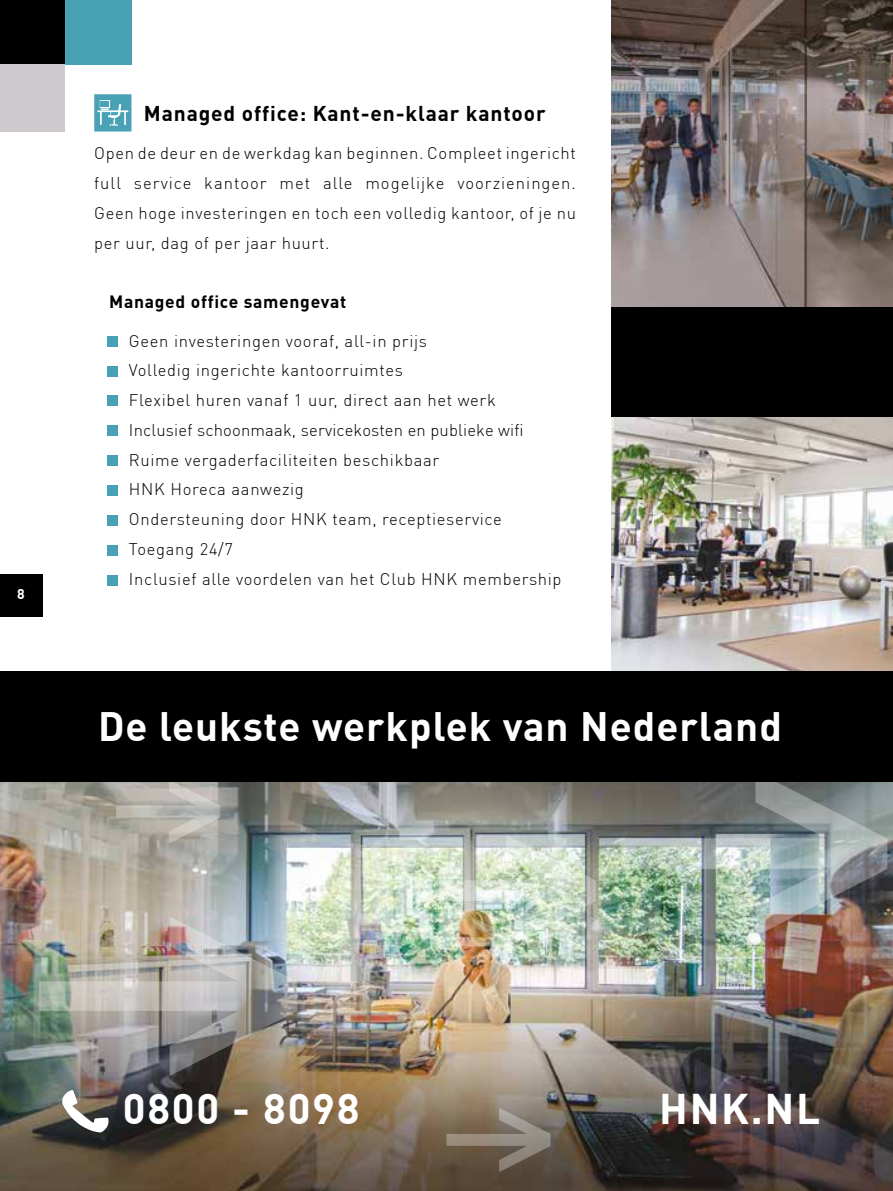
<style>
.page{position:relative;width:893px;height:1191px;background:#fff}
.page>*{position:absolute;margin:0;border:0;box-sizing:border-box;transform-origin:0 0}
.t1{font:700 42px "DIN Pro";letter-spacing:.04em;color:#fff}
.t2{font:700 40.25px "DIN Pro";letter-spacing:.025em;color:#fff}
.t3{font:700 21px "DIN Pro";letter-spacing:.04em;color:#000}
.t4{font:700 17.5px "DIN Pro";letter-spacing:.04em;color:#000}
.t5{font:300 16.62px/29.8px "DIN Pro";letter-spacing:.04em;color:#000;text-align:justify}
.t6{font:700 14px "DIN Pro";color:#fff}
</style>
<div class="page">
<img style="left:0;top:781px;width:893px;height:410px">
<img style="left:612px;top:0;width:281px;height:308px">
<img style="left:612px;top:417px;width:281px;height:254px">
<img style="left:39px;top:916px;width:258px;height:160px">
<svg style="left:116px;top:781px;width:104px;height:62px;background:#b3b1aa"></svg>
<img style="left:415px;top:834px;width:181px;height:132px">
<svg style="left:446px;top:1107px;width:105px;height:65px;background:#7c6f60"></svg>
<img style="left:621px;top:781px;width:266px;height:155px">
<div style="left:0;top:574px;width:42px;height:42px;background:#000"></div>
<div style="left:0;top:671px;width:893px;height:110px;background:#000"></div>
<div style="left:612px;top:308px;width:281px;height:109px;background:#000"></div>
<svg style="left:94px;top:94px;width:37px;height:37px"></svg>
<svg style="left:62px;top:1090px;width:46px;height:42px"></svg>
<div style="left:65px;top:0;width:67px;height:65px;background:#48a1b5"></div>
<div style="left:0;top:0;width:65px;height:65px;background:#000"></div>
<div style="left:0;top:65px;width:65px;height:67px;background:#cec9cc"></div>
<div style="left:108px;top:337px;width:10px;height:10px;background:#48a1b5"></div>
<div style="left:108px;top:366px;width:10px;height:10px;background:#48a1b5"></div>
<div style="left:108px;top:396px;width:10px;height:10px;background:#48a1b5"></div>
<div style="left:108px;top:425px;width:10px;height:10px;background:#48a1b5"></div>
<div style="left:108px;top:456px;width:10px;height:10px;background:#48a1b5"></div>
<div style="left:108px;top:485px;width:10px;height:10px;background:#48a1b5"></div>
<div style="left:108px;top:516px;width:10px;height:10px;background:#48a1b5"></div>
<div style="left:108px;top:545px;width:10px;height:10px;background:#48a1b5"></div>
<div style="left:108px;top:575px;width:10px;height:10px;background:#48a1b5"></div>
<p class="t6" style="left:17px;top:585px;width:9px">8</p>
<p class="t3" style="left:144px;top:99px;width:403px">Managed office: Kant-en-klaar kantoor</p>
<p class="t5" style="left:94px;top:138px;width:483px">Open de deur en de werkdag kan beginnen. Compleet ingericht full service kantoor met alle mogelijke voorzieningen.<br>Geen hoge investeringen en toch een volledig kantoor, of je nu per uur, dag of per jaar huurt.</p>
<p class="t4" style="left:109px;top:290px;width:239px">Managed office samengevat</p>
<p class="t5" style="left:129px;top:325px;width:434px;text-align:left">Geen investeringen vooraf, all-in prijs<br>Volledig ingerichte kantoorruimtes<br>Flexibel huren vanaf 1 uur, direct aan het werk Inclusief schoonmaak, servicekosten en publieke wifi Ruime vergaderfaciliteiten beschikbaar<br>HNK Horeca aanwezig<br>Ondersteuning door HNK team, receptieservice Toegang 24/7<br>Inclusief alle voordelen van het Club HNK membership</p>
<h2 class="t2" style="left:98px;top:700px;width:685px">De leukste werkplek van Nederland</h2>
<h1 class="t1" style="left:123px;top:1080px;width:238px">0800 - 8098</h1>
<h1 class="t1" style="left:659px;top:1080px;width:162px">HNK.NL</h1>
</div>
